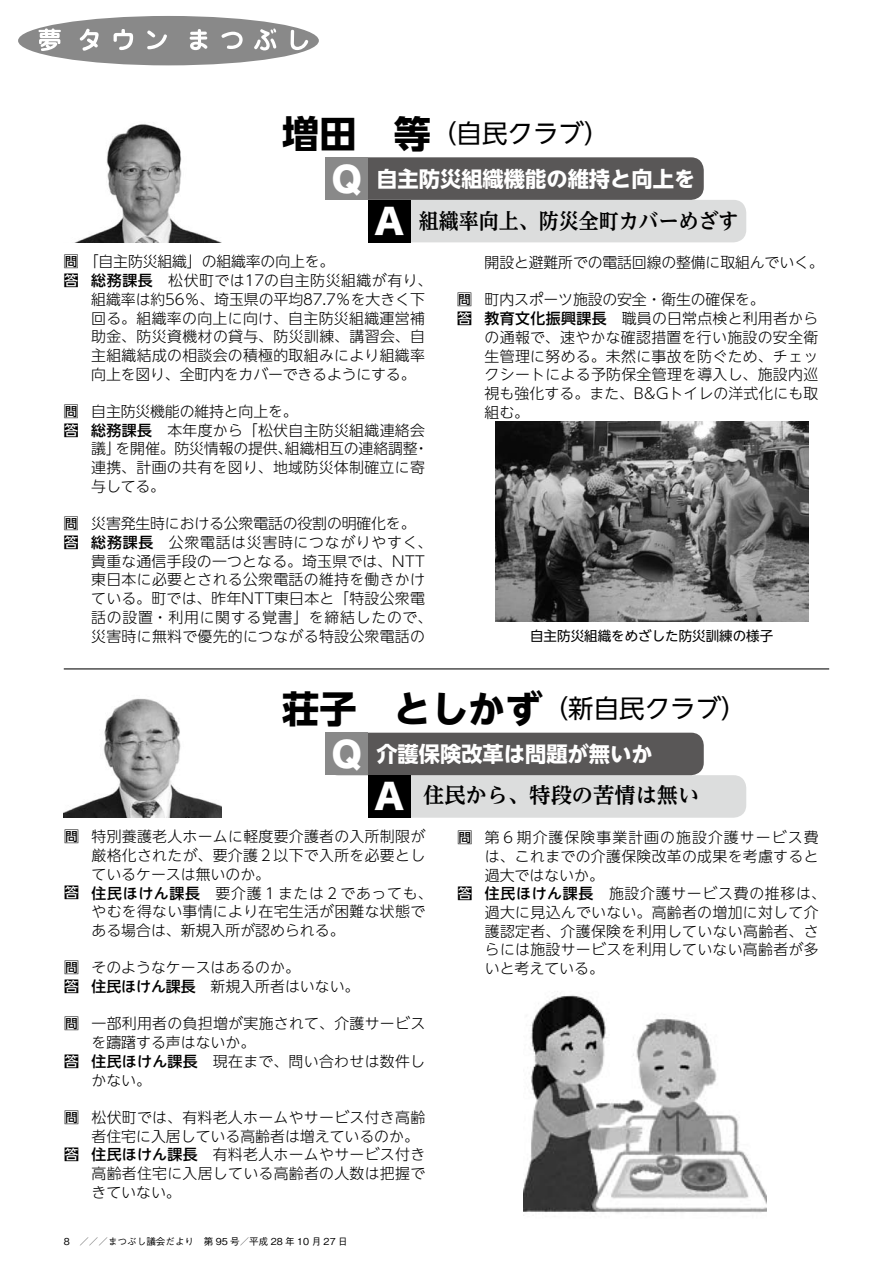
<style>
.page{position:relative;width:893px;height:1263px;background:#fff}
.page>*{position:absolute;margin:0;border:0;box-sizing:border-box;transform-origin:0 0}
.t1{font:34.05px "Hira Kaku Std W8";color:#fff}
.t2{font:25.5px "UD Shin Go NT Pro";color:#000}
.t3{font:700 21.3px "UD Shin Go NT Pro";color:#fff}
.t4{font:700 21.3px "UD Reimin Pro";color:#000;scale:.94 1}
.t5{font:700 21.3px "UD Reimin Pro";color:#000}
.t6{font:300 14.85px/18.8px "UD Shin Go NT Pro";letter-spacing:.02em;color:#000}
.t7{font:300 14.85px/18.8px "UD Shin Go NT Pro";letter-spacing:-.01em;color:#000}
.t8{font:300 14.85px/18.8px "UD Shin Go NT Pro";color:#000}
.t9{font:500 14.85px/18.8px "UD Shin Go NT Pro";color:#000}
.t10{font:13.5px "UD Shin Go NT Pro";color:#000}
.t11{font:500 9.6px "Gothic BBB Pro";color:#000}
.s1{font-weight:700;font-size:37.2px}
.s2{font-weight:500}
</style>
<div class="page">
<div style="left:18px;top:16px;width:301px;height:49px;background:#898989;border-radius:50%"></div>
<svg style="left:39px;top:28px;width:22px;height:23px"></svg>
<svg style="left:80px;top:29px;width:19px;height:22px"></svg>
<svg style="left:114px;top:29px;width:19px;height:21px"></svg>
<svg style="left:147px;top:31px;width:20px;height:18px"></svg>
<svg style="left:190px;top:29px;width:17px;height:21px"></svg>
<svg style="left:222px;top:32px;width:21px;height:17px"></svg>
<svg style="left:291px;top:30px;width:17px;height:20px"></svg>
<svg style="left:254px;top:28px;width:22px;height:22px"></svg>
<hr style="left:64px;top:668px;width:765px;height:1px;background:#000">
<div style="left:368px;top:200px;width:378px;height:42px;background:#dcdddd;border-radius:13px"></div>
<div style="left:325px;top:157px;width:379px;height:43px;background:#595757;border-radius:13px"></div>
<div style="left:325px;top:157px;width:43px;height:43px;background:#898989"></div>
<div style="left:368px;top:200px;width:42px;height:42px;background:#000"></div>
<img style="left:496px;top:421px;width:313px;height:201px">
<img style="left:76px;top:124px;width:144px;height:118px">
<div style="left:368px;top:775px;width:378px;height:43px;background:#dcdddd;border-radius:13px"></div>
<div style="left:325px;top:733px;width:379px;height:42px;background:#595757;border-radius:13px"></div>
<div style="left:325px;top:733px;width:43px;height:42px;background:#898989"></div>
<div style="left:368px;top:775px;width:42px;height:43px;background:#000"></div>
<img style="left:64px;top:698px;width:157px;height:119px">
<img style="left:523px;top:991px;width:243px;height:225px">
<h2 class="t2" style="left:245px;top:113px;width:366px"><span class="s1">　増田　等</span>（自民クラブ）</h2>
<h1 class="t1" style="left:332px;top:160px;width:32px">Q</h1>
<h1 class="t1" style="left:374px;top:202px;width:31px">A</h1>
<h3 class="t3" style="left:376px;top:161px;width:320px">自主防災組織機能の維持と向上を</h3>
<h3 class="t4" style="left:419px;top:204px;width:342px">組織率向上、防災全町カバーめざす</h3>
<p class="t7" style="left:64px;top:252px;width:272px"><span class="s2">問</span>「自主防災組織」の組織率の向上を。<span class="s2">答</span></p>
<p class="t6" style="left:91px;top:271px;width:343px"><span class="s2">総務課長</span>　松伏町では17の自主防災組織が有り、組織率は約56％、埼玉県の平均87.7％を大きく下回る。組織率の向上に向け、自主防災組織運営補助金、防災資機材の貸与、防災訓練、講習会、自主組織結成の相談会の積極的取組みにより組織率向上を図り、全町内をカバーできるようにする。</p>
<p class="t6" style="left:91px;top:401px;width:339px">自主防災機能の維持と向上を。<br><span class="s2">総務課長</span>　本年度から「松伏自主防災組織連絡会議」を開催。防災情報の提供、組織相互の連絡調整・連携、計画の共有を図り、地域防災体制確立に寄与してる。</p>
<p class="t6" style="left:91px;top:514px;width:343px">災害発生時における公衆電話の役割の明確化を。<span class="s2">総務課長</span>　公衆電話は災害時につながりやすく、貴重な通信手段の一つとなる。埼玉県では、NTT東日本に必要とされる公衆電話の維持を働きかけている。町では、昨年NTT東日本と「特設公衆電話の設置・利用に関する覚書」を締結したので、災害時に無料で優先的につながる特設公衆電話の</p>
<p class="t9" style="left:64px;top:402px;width:16px">問答</p>
<p class="t9" style="left:64px;top:514px;width:16px">問答</p>
<p class="t9" style="left:457px;top:290px;width:16px">問答</p>
<p class="t7" style="left:485px;top:252px;width:341px">開設と避難所での電話回線の整備に取組んでいく。</p>
<p class="t6" style="left:485px;top:290px;width:335px">町内スポーツ施設の安全・衛生の確保を。<br><span class="s2">教育文化振興課長</span>　職員の日常点検と利用者からの通報で、速やかな確認措置を行い施設の安全衛生管理に努める。未然に事故を防ぐため、チェックシートによる予防保全管理を導入し、施設内巡視も強化する。また、B&amp;Gトイレの洋式化にも取組む。　</p>
<p class="t10" style="left:530px;top:625px;width:244px">自主防災組織をめざした防災訓練の様子</p>
<p class="t9" style="left:64px;top:827px;width:16px">問</p>
<p class="t9" style="left:64px;top:883px;width:16px">答</p>
<p class="t9" style="left:64px;top:958px;width:16px">問答</p>
<p class="t9" style="left:64px;top:1014px;width:16px">問</p>
<p class="t9" style="left:64px;top:1051px;width:16px">答</p>
<p class="t9" style="left:64px;top:1107px;width:16px">問</p>
<p class="t9" style="left:64px;top:1145px;width:16px">答</p>
<h2 class="t2" style="left:282px;top:688px;width:466px"><span class="s1">荘子　としかず</span>（新自民クラブ）</h2>
<h1 class="t1" style="left:332px;top:735px;width:32px">Q</h1>
<h1 class="t1" style="left:374px;top:778px;width:31px">A</h1>
<h3 class="t3" style="left:376px;top:736px;width:278px">介護保険改革は問題が無いか</h3>
<h3 class="t5" style="left:423px;top:778px;width:278px">住民から、特段の苦情は無い</h3>
<p class="t6" style="left:92px;top:827px;width:343px">特別養護老人ホームに軽度要介護者の入所制限が厳格化されたが、要介護２以下で入所を必要としているケースは無いのか。<br><span class="s2">住民ほけん課長</span>　要介護１または２であっても、やむを得ない事情により在宅生活が困難な状態である場合は、新規入所が認められる。</p>
<p class="t8" style="left:92px;top:958px;width:269px">そのようなケースはあるのか。<br><span class="s2">住民ほけん課長</span>　新規入所者はいない。</p>
<p class="t6" style="left:92px;top:1014px;width:335px">一部利用者の負担増が実施されて、介護サービスを躊躇する声はないか。<br><span class="s2">住民ほけん課長</span>　現在まで、問い合わせは数件しかない。</p>
<p class="t6" style="left:92px;top:1107px;width:335px">松伏町では、有料老人ホームやサービス付き高齢者住宅に入居している高齢者は増えているのか。<span class="s2">住民ほけん課長</span>　有料老人ホームやサービス付き高齢者住宅に入居している高齢者の人数は把握できていない。</p>
<p class="t9" style="left:457px;top:827px;width:16px">問</p>
<p class="t9" style="left:457px;top:884px;width:16px">答</p>
<p class="t6" style="left:485px;top:828px;width:343px">第６期介護保険事業計画の施設介護サービス費は、これまでの介護保険改革の成果を考慮すると過大ではないか。<br><span class="s2">住民ほけん課長</span>　施設介護サービス費の推移は、過大に見込んでいない。高齢者の増加に対して介護認定者、介護保険を利用していない高齢者、さらには施設サービスを利用していない高齢者が多いと考えている。</p>
<p class="t11" style="left:64px;top:1234px;width:285px">8　／／／まつぶし議会だより 第 95 号／平成 28 年 10 月 27 日</p>
</div>
